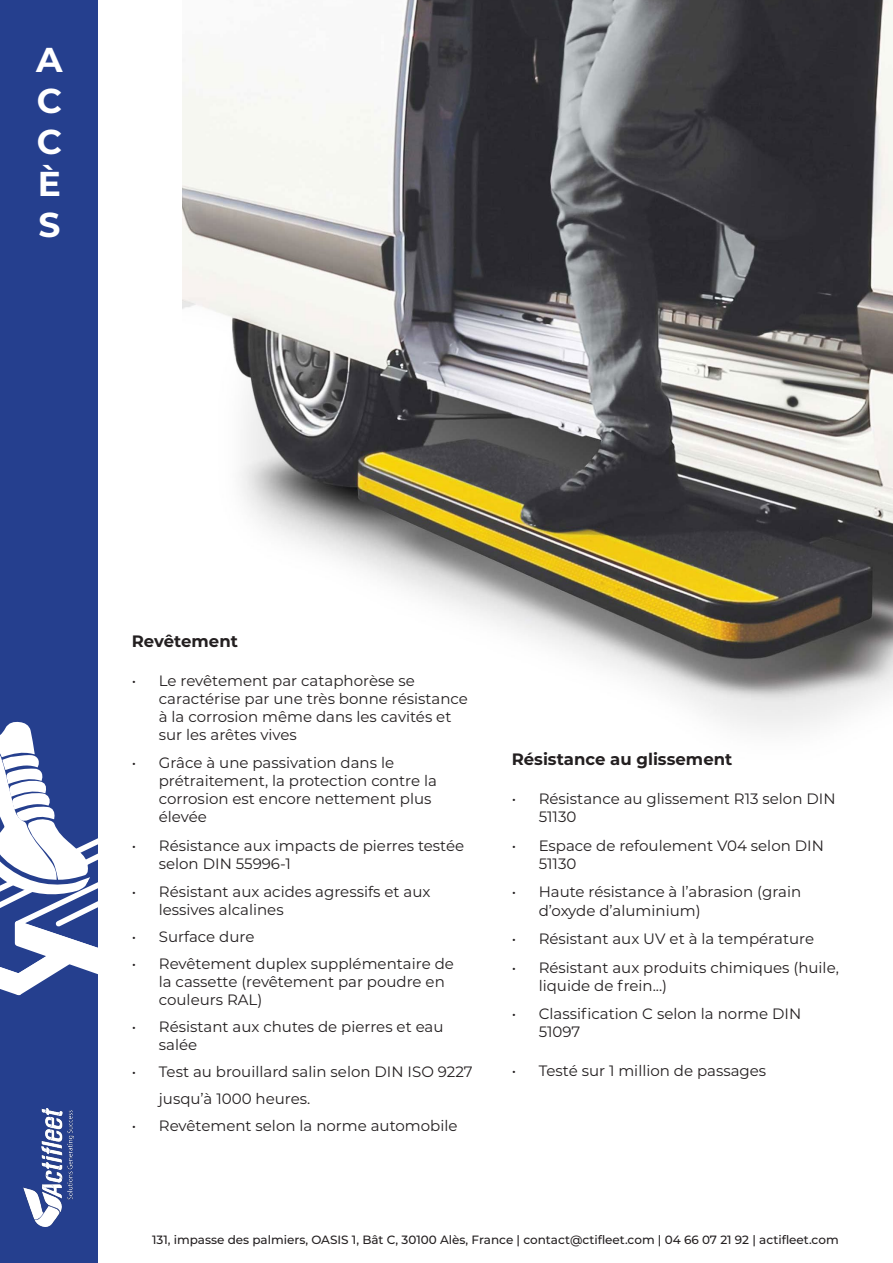
<style>
.page{position:relative;width:893px;height:1263px;background:#fff}
.page>*{position:absolute;margin:0;border:0;box-sizing:border-box;transform-origin:0 0}
.t1{font:700 34.5px/41.4px "Montserrat";color:#fff;text-align:justify}
.t2{font:700 16.5px "Montserrat";color:#231f20}
.t3{font:15px/18px "Montserrat";color:#231f20}
.t4{font:500 12px "Montserrat";color:#231f20}
</style>
<div class="page">
<div style="left:0;top:0;width:98px;height:1263px;background:#253f8e"></div>
<svg style="left:0;top:721px;width:98px;height:275px"></svg>
<img style="left:23px;top:1108px;width:50px;height:119px">
<img style="left:183px;top:0;width:710px;height:730px">
<h1 class="t1" style="left:36px;top:37px;width:28px">A C C È S</h1>
<p class="t2" style="left:132px;top:629px;width:108px">Revêtement</p>
<p class="t3" style="left:159px;top:671px;width:311px;text-indent:-27px">• Le revêtement par cataphorèse se caractérise par une très bonne résistance à la corrosion même dans les cavités et sur les arêtes vives</p>
<p class="t3" style="left:159px;top:753px;width:280px;text-indent:-27px">• Grâce à une passivation dans le prétraitement, la protection contre la corrosion est encore nettement plus élevée</p>
<p class="t3" style="left:159px;top:836px;width:307px;text-indent:-27px">• Résistance aux impacts de pierres testée selon DIN 55996-1</p>
<p class="t3" style="left:159px;top:882px;width:273px;text-indent:-27px">• Résistant aux acides agressifs et aux lessives alcalines</p>
<p class="t3" style="left:132px;top:927px;width:124px">• Surface dure</p>
<p class="t3" style="left:159px;top:954px;width:297px;text-indent:-27px">• Revêtement duplex supplémentaire de la cassette (revêtement par poudre en couleurs RAL)</p>
<p class="t3" style="left:159px;top:1017px;width:286px;text-indent:-27px">• Résistant aux chutes de pierres et eau salée</p>
<p class="t3" style="left:159px;top:1058px;width:315px;line-height:27px;text-indent:-27px">• Test au brouillard salin selon DIN ISO 9227 jusqu’à 1000 heures.</p>
<p class="t3" style="left:132px;top:1116px;width:327px">• Revêtement selon la norme automobile</p>
<p class="t2" style="left:512px;top:748px;width:222px">Résistance au glissement</p>
<p class="t3" style="left:539px;top:790px;width:298px;text-indent:-27px">• Résistance au glissement R13 selon DIN<br>51130</p>
<p class="t3" style="left:539px;top:836px;width:287px;text-indent:-27px">• Espace de refoulement V04 selon DIN<br>51130</p>
<p class="t3" style="left:539px;top:883px;width:264px;text-indent:-27px">• Haute résistance à l’abrasion (grain d’oxyde d’aluminium)</p>
<p class="t3" style="left:512px;top:929px;width:304px">• Résistant aux UV et à la température</p>
<p class="t3" style="left:539px;top:958px;width:302px;text-indent:-27px">• Résistant aux produits chimiques (huile, liquide de frein...)</p>
<p class="t3" style="left:539px;top:1004px;width:264px;text-indent:-27px">• Classification C selon la norme DIN<br>51097</p>
<p class="t3" style="left:512px;top:1061px;width:256px">• Testé sur 1 million de passages</p>
<p class="t4" style="left:152px;top:1231px;width:688px">131, impasse des palmiers, OASIS 1, Bât C, 30100 Alès, France | contact@ctifleet.com | 04 66 07 21 92 | actifleet.com</p>
</div>
